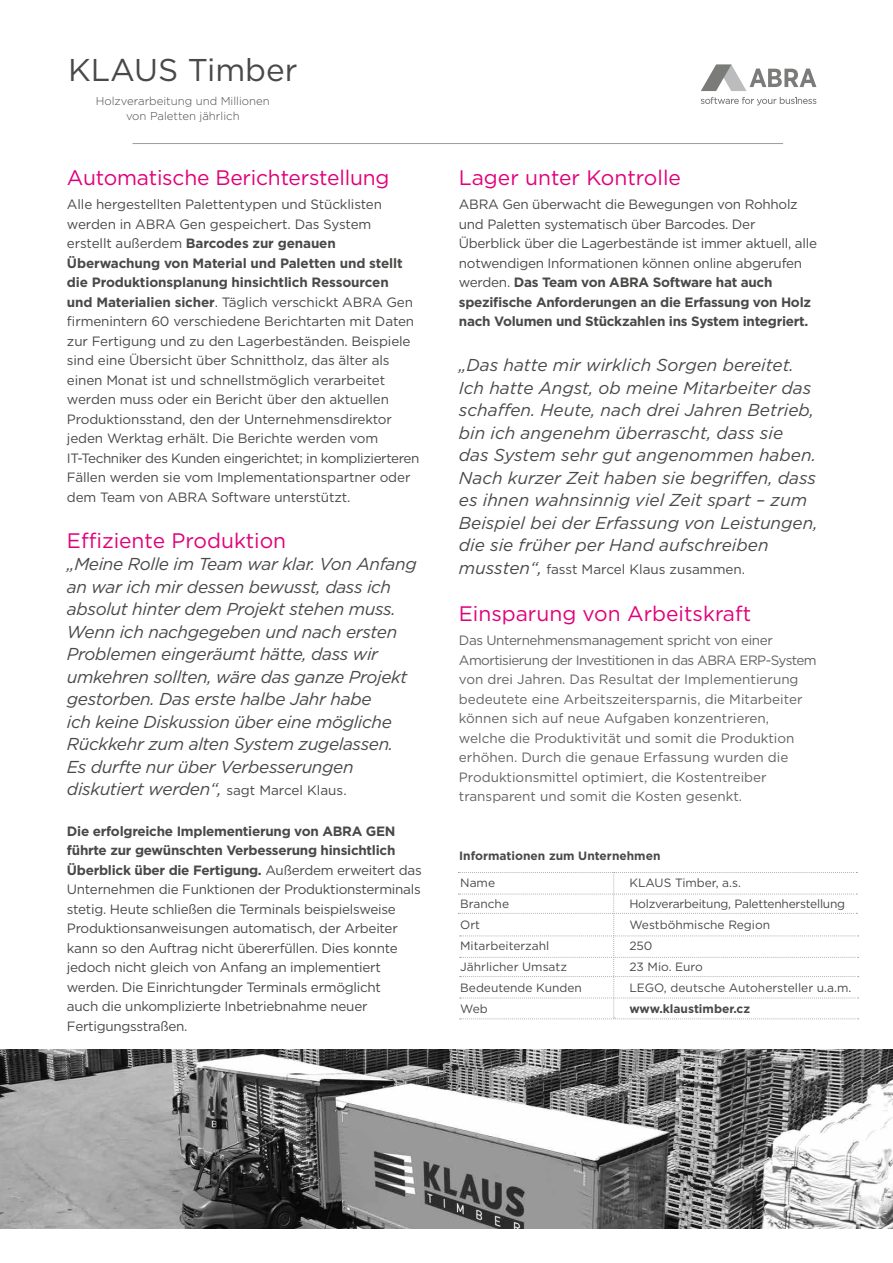
<style>
.page{position:relative;width:893px;height:1263px;background:#fff}
.page>*{position:absolute;margin:0;border:0;box-sizing:border-box;transform-origin:0 0}
.t1{font:31.5px "Gotham";color:#494948}
.t2{font:21px "Gotham";color:#e1007a}
.t3{font:italic 17.25px/22.5px "Gotham";letter-spacing:-.02em;color:#494948}
.t4{font:italic 17.25px/22.5px "Gotham";color:#494948}
.t5{font:13.5px/19.5px "Gotham";letter-spacing:-.02em;color:#494948}
.t6{font:13.5px/19.5px "Gotham";color:#636362}
.t7{font:13.5px "Gotham";color:#494948}
.t8{font:12px "Gotham";color:#494948}
.t9{font:700 12px "Gotham";color:#494948}
.t10{font:12px "Gotham";letter-spacing:-.02em;color:#494948}
.t11{font:300 11.4px/15px "Gotham";color:#494948;text-align:center}
.s1{font-weight:700}
.s2{font-style:normal;font-size:13.5px}
.s3{font-style:italic;font-size:17.25px}
</style>
<div class="page">
<hr style="left:133px;top:143px;width:650px;height:1px;background:#9c9d9d">
<img style="left:0;top:1049px;width:893px;height:180px">
<svg style="left:458px;top:872px;width:401px;height:147px"></svg>
<svg style="left:701px;top:65px;width:115px;height:26px"></svg>
<svg style="left:701px;top:97px;width:115px;height:8px"></svg>
<p class="t1" style="left:68px;top:50px;width:231px">KLAUS Timber</p>
<p class="t11" style="left:96px;top:93px;width:176px">Holzverarbeitung und Millionen von Paletten jährlich</p>
<p class="t2" style="left:67px;top:164px;width:324px">Automatische Berichterstellung</p>
<p class="t5" style="left:67px;top:194px;width:354px">Alle hergestellten Palettentypen und Stücklisten werden in ABRA Gen gespeichert. Das System erstellt außerdem <span class="s1">Barcodes zur genauen Überwachung von Material und Paletten und stellt die Produktionsplanung hinsichtlich Ressourcen<br>und Materialien sicher</span>. Täglich verschickt ABRA Gen firmenintern 60 verschiedene Berichtarten mit Daten zur Fertigung und zu den Lagerbeständen. Beispiele sind eine Übersicht über Schnittholz, das älter als einen Monat ist und schnellstmöglich verarbeitet werden muss oder ein Bericht über den aktuellen Produktionsstand, den der Unternehmensdirektor jeden Werktag erhält. Die Berichte werden vom IT-Techniker des Kunden eingerichtet; in komplizierteren Fällen werden sie vom Implementationspartner oder dem Team von ABRA Software unterstützt.</p>
<p class="t2" style="left:67px;top:527px;width:221px">Effiziente Produktion</p>
<p class="t3" style="left:67px;top:553px;width:351px">„Meine Rolle im Team war klar. Von Anfang an war ich mir dessen bewusst, dass ich absolut hinter dem Projekt stehen muss.<br>Wenn ich nachgegeben und nach ersten Problemen eingeräumt hätte, dass wir umkehren sollten, wäre das ganze Projekt gestorben. Das erste halbe Jahr habe<br>ich keine Diskussion über eine mögliche Rückkehr zum alten System zugelassen.<br>Es durfte nur über Verbesserungen diskutiert werden“, <span class="s2">sagt Marcel Klaus.</span></p>
<p class="t5" style="left:67px;top:821px;width:356px"><span class="s1">Die erfolgreiche Implementierung von ABRA GEN führte zur gewünschten Verbesserung hinsichtlich Überblick über die Fertigung.</span> Außerdem erweitert das Unternehmen die Funktionen der Produktionsterminals stetig. Heute schließen die Terminals beispielsweise Produktionsanweisungen automatisch, der Arbeiter kann so den Auftrag nicht übererfüllen. Dies konnte jedoch nicht gleich von Anfang an implementiert werden. Die Einrichtungder Terminals ermöglicht<br>auch die unkomplizierte Inbetriebnahme neuer Fertigungsstraßen.</p>
<p class="t2" style="left:459px;top:164px;width:224px">Lager unter Kontrolle</p>
<p class="t5" style="left:459px;top:194px;width:360px">ABRA Gen überwacht die Bewegungen von Rohholz und Paletten systematisch über Barcodes. Der Überblick über die Lagerbestände ist immer aktuell, alle notwendigen Informationen können online abgerufen werden. <span class="s1">Das Team von ABRA Software hat auch spezifische Anforderungen an die Erfassung von Holz nach Volumen und Stückzahlen ins System integriert.</span></p>
<p class="t4" style="left:459px;top:353px;width:360px">„Das hatte mir wirklich Sorgen bereitet.<br>Ich hatte Angst, ob meine Mitarbeiter das schaffen. Heute, nach drei Jahren Betrieb, bin ich angenehm überrascht, dass sie<br>das System sehr gut angenommen haben.<br>Nach kurzer Zeit haben sie begriffen, dass es ihnen wahnsinnig viel Zeit spart – zum Beispiel bei der Erfassung von Leistungen, die sie früher per Hand aufschreiben</p>
<p class="t7" style="left:459px;top:560px;width:288px"><span class="s3">mussten“,</span> fasst Marcel Klaus zusammen.</p>
<p class="t2" style="left:459px;top:600px;width:294px">Einsparung von Arbeitskraft</p>
<p class="t6" style="left:459px;top:630px;width:359px">Das Unternehmensmanagement spricht von einer Amortisierung der Investitionen in das ABRA ERP-System von drei Jahren. Das Resultat der Implementierung bedeutete eine Arbeitszeitersparnis, die Mitarbeiter können sich auf neue Aufgaben konzentrieren, welche die Produktivität und somit die Produktion erhöhen. Durch die genaue Erfassung wurden die Produktionsmittel optimiert, die Kostentreiber transparent und somit die Kosten gesenkt.</p>
<p class="t9" style="left:459px;top:847px;width:203px">Informationen zum Unternehmen</p>
<p class="t8" style="left:460px;top:875px;width:36px">Name</p>
<p class="t8" style="left:629px;top:875px;width:113px">KLAUS Timber, a.s.</p>
<p class="t8" style="left:460px;top:896px;width:50px">Branche</p>
<p class="t10" style="left:629px;top:896px;width:217px">Holzverarbeitung, Palettenherstellung</p>
<p class="t8" style="left:460px;top:917px;width:21px">Ort</p>
<p class="t8" style="left:629px;top:917px;width:142px">Westböhmische Region</p>
<p class="t8" style="left:460px;top:938px;width:91px">Mitarbeiterzahl</p>
<p class="t8" style="left:629px;top:938px;width:25px">250</p>
<p class="t8" style="left:460px;top:959px;width:108px">Jährlicher Umsatz</p>
<p class="t8" style="left:629px;top:959px;width:75px">23 Mio. Euro</p>
<p class="t8" style="left:460px;top:980px;width:123px">Bedeutende Kunden</p>
<p class="t8" style="left:629px;top:980px;width:223px">LEGO, deutsche Autohersteller u.a.m.</p>
<p class="t8" style="left:460px;top:1001px;width:29px">Web</p>
<p class="t9" style="left:629px;top:1001px;width:122px">www.klaustimber.cz</p>
</div>
